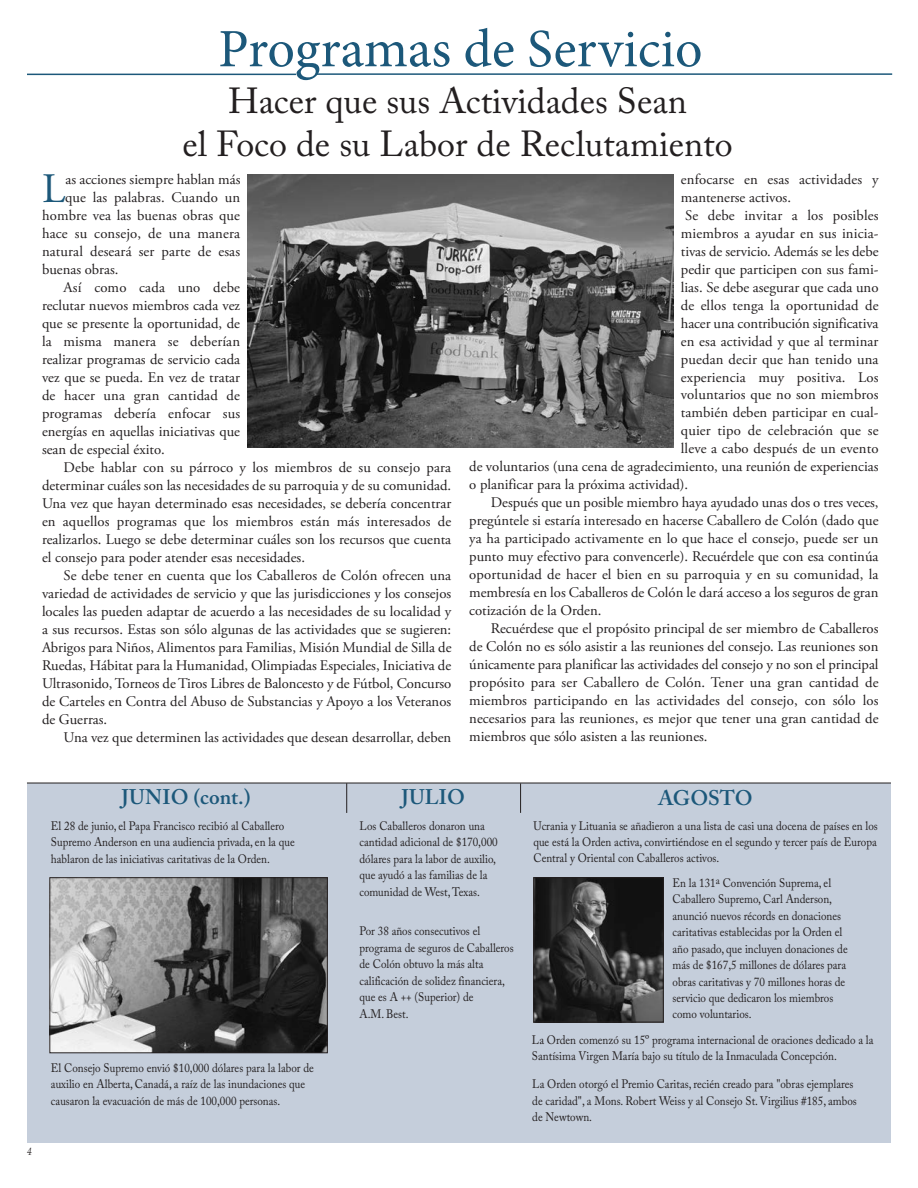
<style>
.page{position:relative;width:918px;height:1188px;background:#fff}
.page>*{position:absolute;margin:0;border:0;box-sizing:border-box;transform-origin:0 0}
.t1{font:54px "Minion Pro";color:#1c587a}
.t2{font:41.85px "Adobe Garamond Pro";color:#1c587a}
.t3{font:36px/43.2px "Adobe Caslon Pro";color:#231f20;text-align:center}
.t4{font:600 21px "Adobe Caslon Pro";color:#1c587a}
.t5{font:14.7px "Adobe Garamond Pro";color:#231f20}
.t6{font:12.3px/16.5px "Adobe Caslon Pro";color:#231f20;scale:.9 1}
.t7{font:italic 10.5px "Palatino";color:#231f20;scale:.9 1}
</style>
<div class="page">
<div style="left:27px;top:783px;width:864px;height:360px;background:#c5cedb"></div>
<img style="left:52px;top:880px;width:274px;height:171px">
<div style="left:50px;top:878px;width:278px;height:175px;border:1px solid #231f20"></div>
<hr style="left:27px;top:783px;width:864px;height:1px;background:#231f20">
<hr style="left:346px;top:783px;width:1px;height:30px;background:#231f20">
<hr style="left:520px;top:783px;width:1px;height:30px;background:#231f20">
<img style="left:536px;top:880px;width:126px;height:140px">
<div style="left:534px;top:878px;width:130px;height:144px;border:1px solid #231f20"></div>
<img style="left:248px;top:175px;width:425px;height:273px">
<hr style="left:27px;top:74px;width:269px;height:1px;background:#1c587a">
<hr style="left:316px;top:73px;width:576px;height:2px;background:#1c587a">
<h1 class="t1" style="left:218px;top:28px;width:486px">Programas de Servicio</h1>
<h3 class="t3" style="left:183px;top:84px;width:552px">Hacer que sus Actividades Sean<br>el Foco de su Labor de Reclutamiento</h3>
<h2 class="t2" style="left:42px;top:172px;width:25px">L</h2>
<p class="t5" style="left:65px;top:173px;width:177px">as acciones siempre hablan más</p>
<p class="t5" style="left:65px;top:191px;width:177px">que las palabras. Cuando un</p>
<p class="t5" style="left:42px;top:209px;width:200px">hombre vea las buenas obras que</p>
<p class="t5" style="left:42px;top:227px;width:200px">hace su consejo, de una manera</p>
<p class="t5" style="left:42px;top:245px;width:200px">natural deseará ser parte de esas</p>
<p class="t5" style="left:42px;top:263px;width:78px">buenas obras.</p>
<p class="t5" style="left:64px;top:281px;width:178px">Así como cada uno debe</p>
<p class="t5" style="left:42px;top:299px;width:200px">reclutar nuevos miembros cada vez</p>
<p class="t5" style="left:42px;top:317px;width:200px">que se presente la oportunidad, de</p>
<p class="t5" style="left:42px;top:335px;width:200px">la misma manera se deberían</p>
<p class="t5" style="left:42px;top:353px;width:200px">realizar programas de servicio cada</p>
<p class="t5" style="left:42px;top:371px;width:200px">vez que se pueda. En vez de tratar</p>
<p class="t5" style="left:42px;top:389px;width:200px">de hacer una gran cantidad de</p>
<p class="t5" style="left:42px;top:407px;width:200px">programas debería enfocar sus</p>
<p class="t5" style="left:42px;top:425px;width:200px">energías en aquellas iniciativas que</p>
<p class="t5" style="left:42px;top:443px;width:124px">sean de especial éxito.</p>
<p class="t5" style="left:64px;top:461px;width:389px">Debe hablar con su párroco y los miembros de su consejo para</p>
<p class="t5" style="left:42px;top:479px;width:411px">determinar cuáles son las necesidades de su parroquia y de su comunidad.</p>
<p class="t5" style="left:42px;top:497px;width:411px">Una vez que hayan determinado esas necesidades, se debería concentrar</p>
<p class="t5" style="left:42px;top:515px;width:411px">en aquellos programas que los miembros están más interesados de</p>
<p class="t5" style="left:42px;top:533px;width:411px">realizarlos. Luego se debe determinar cuáles son los recursos que cuenta</p>
<p class="t5" style="left:42px;top:551px;width:265px">el consejo para poder atender esas necesidades.</p>
<p class="t5" style="left:64px;top:569px;width:389px">Se debe tener en cuenta que los Caballeros de Colón ofrecen una</p>
<p class="t5" style="left:42px;top:587px;width:411px">variedad de actividades de servicio y que las jurisdicciones y los consejos</p>
<p class="t5" style="left:42px;top:605px;width:411px">locales las pueden adaptar de acuerdo a las necesidades de su localidad y</p>
<p class="t5" style="left:42px;top:623px;width:411px">a sus recursos. Estas son sólo algunas de las actividades que se sugieren:</p>
<p class="t5" style="left:42px;top:641px;width:411px">Abrigos para Niños, Alimentos para Familias, Misión Mundial de Silla de</p>
<p class="t5" style="left:42px;top:659px;width:411px">Ruedas, Hábitat para la Humanidad, Olimpiadas Especiales, Iniciativa de</p>
<p class="t5" style="left:42px;top:677px;width:411px">Ultrasonido, Torneos de Tiros Libres de Baloncesto y de Fútbol, Concurso</p>
<p class="t5" style="left:42px;top:695px;width:411px">de Carteles en Contra del Abuso de Substancias y Apoyo a los Veteranos</p>
<p class="t5" style="left:42px;top:713px;width:67px">de Guerras.</p>
<p class="t5" style="left:64px;top:731px;width:389px">Una vez que determinen las actividades que desean desarrollar, deben</p>
<p class="t5" style="left:681px;top:173px;width:199px">enfocarse en esas actividades y</p>
<p class="t5" style="left:681px;top:191px;width:112px">mantenerse activos.</p>
<p class="t5" style="left:685px;top:209px;width:195px">Se debe invitar a los posibles</p>
<p class="t5" style="left:681px;top:227px;width:199px">miembros a ayudar en sus inicia-</p>
<p class="t5" style="left:681px;top:245px;width:199px">tivas de servicio. Además se les debe</p>
<p class="t5" style="left:681px;top:263px;width:199px">pedir que participen con sus fami-</p>
<p class="t5" style="left:681px;top:281px;width:199px">lias. Se debe asegurar que cada uno</p>
<p class="t5" style="left:681px;top:299px;width:199px">de ellos tenga la oportunidad de</p>
<p class="t5" style="left:681px;top:317px;width:199px">hacer una contribución significativa</p>
<p class="t5" style="left:681px;top:335px;width:199px">en esa actividad y que al terminar</p>
<p class="t5" style="left:681px;top:353px;width:199px">puedan decir que han tenido una</p>
<p class="t5" style="left:681px;top:371px;width:199px">experiencia muy positiva. Los</p>
<p class="t5" style="left:681px;top:389px;width:199px">voluntarios que no son miembros</p>
<p class="t5" style="left:681px;top:407px;width:199px">también deben participar en cual-</p>
<p class="t5" style="left:681px;top:425px;width:199px">quier tipo de celebración que se</p>
<p class="t5" style="left:681px;top:443px;width:199px">lleve a cabo después de un evento</p>
<p class="t5" style="left:469px;top:461px;width:411px">de voluntarios (una cena de agradecimiento, una reunión de experiencias</p>
<p class="t5" style="left:469px;top:479px;width:221px">o planificar para la próxima actividad).</p>
<p class="t5" style="left:491px;top:497px;width:389px">Después que un posible miembro haya ayudado unas dos o tres veces,</p>
<p class="t5" style="left:469px;top:515px;width:411px">pregúntele si estaría interesado en hacerse Caballero de Colón (dado que</p>
<p class="t5" style="left:469px;top:533px;width:411px">ya ha participado activamente en lo que hace el consejo, puede ser un</p>
<p class="t5" style="left:469px;top:551px;width:411px">punto muy efectivo para convencerle). Recuérdele que con esa continúa</p>
<p class="t5" style="left:469px;top:569px;width:411px">oportunidad de hacer el bien en su parroquia y en su comunidad, la</p>
<p class="t5" style="left:469px;top:587px;width:411px">membresía en los Caballeros de Colón le dará acceso a los seguros de gran</p>
<p class="t5" style="left:469px;top:605px;width:134px">cotización de la Orden.</p>
<p class="t5" style="left:491px;top:623px;width:389px">Recuérdese que el propósito principal de ser miembro de Caballeros</p>
<p class="t5" style="left:469px;top:641px;width:411px">de Colón no es sólo asistir a las reuniones del consejo. Las reuniones son</p>
<p class="t5" style="left:469px;top:659px;width:411px">únicamente para planificar las actividades del consejo y no son el principal</p>
<p class="t5" style="left:469px;top:677px;width:411px">propósito para ser Caballero de Colón. Tener una gran cantidad de</p>
<p class="t5" style="left:469px;top:695px;width:411px">miembros participando en las actividades del consejo, con sólo los</p>
<p class="t5" style="left:469px;top:713px;width:411px">necesarios para las reuniones, es mejor que tener una gran cantidad de</p>
<p class="t5" style="left:469px;top:731px;width:240px">miembros que sólo asisten a las reuniones.</p>
<p class="t7" style="left:27px;top:1145px;width:7px">4</p>
<h3 class="t4" style="left:122px;top:789px;width:131px">JUNIO (cont.)</h3>
<h3 class="t4" style="left:401px;top:789px;width:65px">JULIO</h3>
<p class="t6" style="left:359px;top:819px;width:155px">Los Caballeros donaron una cantidad adicional de $170,000 dólares para la labor de auxilio, que ayudó a las familias de la comunidad de West, Texas.</p>
<p class="t6" style="left:359px;top:924px;width:173px">Por 38 años consecutivos el programa de seguros de Caballeros de Colón obtuvo la más alta calificación de solidez financiera, que es A ++ (Superior) de<br>A.M. Best.</p>
<p class="t6" style="left:51px;top:819px;width:272px">El 28 de junio, el Papa Francisco recibió al Caballero<br>Supremo Anderson en una audiencia privada, en la que hablaron de las iniciativas caritativas de la Orden.</p>
<p class="t6" style="left:51px;top:1061px;width:294px">El Consejo Supremo envió $10,000 dólares para la labor de auxilio en Alberta, Canadá, a raíz de las inundaciones que causaron la evacuación de más de 100,000 personas.</p>
<h3 class="t4" style="left:658px;top:790px;width:96px">AGOSTO</h3>
<p class="t6" style="left:533px;top:819px;width:384px;text-align:justify">Ucrania y Lituania se añadieron a una lista de casi una docena de países en los que está la Orden activa, convirtiéndose en el segundo y tercer país de Europa Central y Oriental con Caballeros activos.</p>
<p class="t6" style="left:673px;top:876px;width:196px">En la 131<sup>a</sup> Convención Suprema, el Caballero Supremo, Carl Anderson, anunció nuevos récords en donaciones caritativas establecidas por la Orden el año pasado, que incluyen donaciones de más de $167,5 millones de dólares para obras caritativas y 70 millones horas de servicio que dedicaron los miembros como voluntarios.</p>
<p class="t6" style="left:532px;top:1033px;width:381px">La Orden comenzó su 15º programa internacional de oraciones dedicado a la<br>Santísima Virgen María bajo su título de la Inmaculada Concepción.</p>
<p class="t6" style="left:532px;top:1077px;width:362px">La Orden otorgó el Premio Caritas, recién creado para "obras ejemplares de caridad", a Mons. Robert Weiss y al Consejo St. Virgilius #185, ambos de Newtown.</p>
</div>
